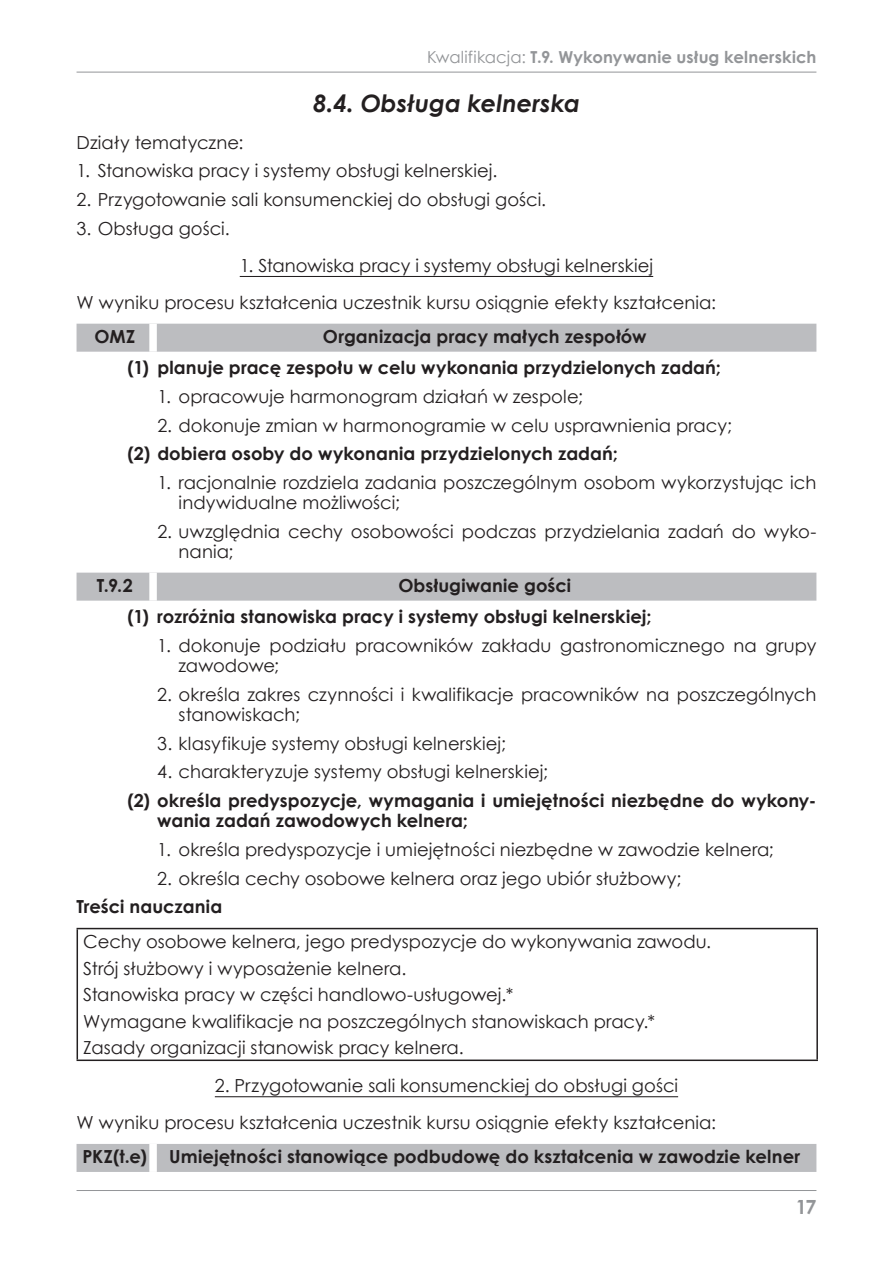
<style>
.page{position:relative;width:893px;height:1263px;background:#fff}
.page>*{position:absolute;margin:0;border:0;box-sizing:border-box;transform-origin:0 0}
.t1{font:italic 700 24px "Century Gothic";color:#231f20}
.t2{font:700 19.5px "Century Gothic";color:#939598}
.t3{font:18px/20.2px "Century Gothic";letter-spacing:.005em;color:#231f20}
.t4{font:700 18px/31.2px "Century Gothic";letter-spacing:.005em;color:#231f20}
.t5{font:700 16.5px "Century Gothic";letter-spacing:.01em;color:#939598}
.s1{font-weight:400}
</style>
<div class="page">
<hr style="left:77px;top:1190px;width:739px;height:1px;background:#939598">
<hr style="left:77px;top:72px;width:739px;height:1px;background:#939598">
<hr style="left:240px;top:276px;width:413px;height:1px;background:#231f20">
<hr style="left:215px;top:1096px;width:463px;height:1px;background:#231f20">
<div style="left:77px;top:324px;width:739px;height:28px;background:#bcbdc0"></div>
<div style="left:149px;top:324px;width:8px;height:28px;background:#fff"></div>
<div style="left:77px;top:573px;width:739px;height:28px;background:#bcbdc0"></div>
<div style="left:149px;top:573px;width:8px;height:28px;background:#fff"></div>
<hr style="left:77px;top:928px;width:741px;height:1px;background:#231f20">
<hr style="left:77px;top:929px;width:1px;height:130px;background:#231f20">
<hr style="left:816px;top:929px;width:2px;height:130px;background:#231f20">
<hr style="left:77px;top:1059px;width:741px;height:2px;background:#231f20">
<div style="left:77px;top:1144px;width:739px;height:28px;background:#bcbdc0"></div>
<div style="left:149px;top:1144px;width:8px;height:28px;background:#fff"></div>
<p class="t5" style="left:427px;top:47px;width:391px"><span class="s1">Kwalifikacja:</span> T.9. Wykonywanie usług kelnerskich</p>
<h1 class="t1" style="left:313px;top:85px;width:268px">8.4. Obsługa kelnerska</h1>
<p class="t3" style="left:77px;top:132px;width:168px">Działy tematyczne:</p>
<p class="t3" style="left:77px;top:160px;width:422px">1. Stanowiska pracy i systemy obsługi kelnerskiej.</p>
<p class="t3" style="left:77px;top:189px;width:471px">2. Przygotowanie sali konsumenckiej do obsługi gości.</p>
<p class="t3" style="left:77px;top:218px;width:155px">3. Obsługa gości.</p>
<p class="t3" style="left:77px;top:247px;width:641px;line-height:37.2px;text-indent:163px">1. Stanowiska pracy i systemy obsługi kelnerskiej<br>W wyniku procesu kształcenia uczestnik kursu osiągnie efekty kształcenia:</p>
<p class="t4" style="left:94px;top:321px;width:42px">OMZ</p>
<p class="t4" style="left:128px;top:321px;width:595px;text-indent:195px">Organizacja pracy małych zespołów<br>(1) planuje pracę zespołu w celu wykonania przydzielonych zadań;</p>
<p class="t3" style="left:157px;top:386px;width:427px">1. opracowuje harmonogram działań w zespole;</p>
<p class="t3" style="left:157px;top:415px;width:576px">2. dokonuje zmian w harmonogramie w celu usprawnienia pracy;</p>
<p class="t4" style="left:128px;top:438px;width:492px">(2) dobiera osoby do wykonania przydzielonych zadań;</p>
<p class="t3" style="left:179px;top:472px;width:639px;text-indent:-21px">1. racjonalnie rozdziela zadania poszczególnym osobom wykorzystując ich indywidualne możliwości;</p>
<p class="t3" style="left:179px;top:521px;width:639px;text-indent:-21px">2. uwzględnia cechy osobowości podczas przydzielania zadań do wyko&shy;nania;</p>
<p class="t4" style="left:97px;top:570px;width:37px">T.9.2</p>
<p class="t4" style="left:128px;top:570px;width:525px;text-indent:271px">Obsługiwanie gości<br>(1) rozróżnia stanowiska pracy i systemy obsługi kelnerskiej;</p>
<p class="t3" style="left:179px;top:635px;width:639px;text-indent:-21px">1. dokonuje podziału pracowników zakładu gastronomicznego na grupy zawodowe;</p>
<p class="t3" style="left:179px;top:684px;width:639px;text-indent:-21px">2. określa zakres czynności i kwalifikacje pracowników na poszczególnych stanowiskach;</p>
<p class="t3" style="left:157px;top:733px;width:350px">3. klasyfikuje systemy obsługi kelnerskiej;</p>
<p class="t3" style="left:157px;top:761px;width:392px">4. charakteryzuje systemy obsługi kelnerskiej;</p>
<p class="t4" style="left:157px;top:790px;width:661px;line-height:20.2px;text-indent:-30px">(2) określa predyspozycje, wymagania i umiejętności niezbędne do wykony&shy;wania zadań zawodowych kelnera;</p>
<p class="t3" style="left:157px;top:839px;width:618px">1. określa predyspozycje i umiejętności niezbędne w zawodzie kelnera;</p>
<p class="t3" style="left:157px;top:868px;width:526px">2. określa cechy osobowe kelnera oraz jego ubiór służbowy;</p>
<p class="t4" style="left:77px;top:891px;width:147px">Treści nauczania</p>
<p class="t3" style="left:83px;top:928px;width:629px;line-height:26.5px">Cechy osobowe kelnera, jego predyspozycje do wykonywania zawodu.<br>Strój służbowy i wyposażenie kelnera.<br>Stanowiska pracy w części handlowo-usługowej.*<br>Wymagane kwalifikacje na poszczególnych stanowiskach pracy.* Zasady organizacji stanowisk pracy kelnera.</p>
<p class="t3" style="left:77px;top:1067px;width:641px;line-height:37.2px;text-indent:138px">2. Przygotowanie sali konsumenckiej do obsługi gości<br>W wyniku procesu kształcenia uczestnik kursu osiągnie efekty kształcenia:</p>
<p class="t4" style="left:83px;top:1141px;width:719px">PKZ(t.e) Umiejętności stanowiące podbudowę do kształcenia w zawodzie kelner</p>
<p class="t2" style="left:796px;top:1195px;width:22px">17</p>
</div>
